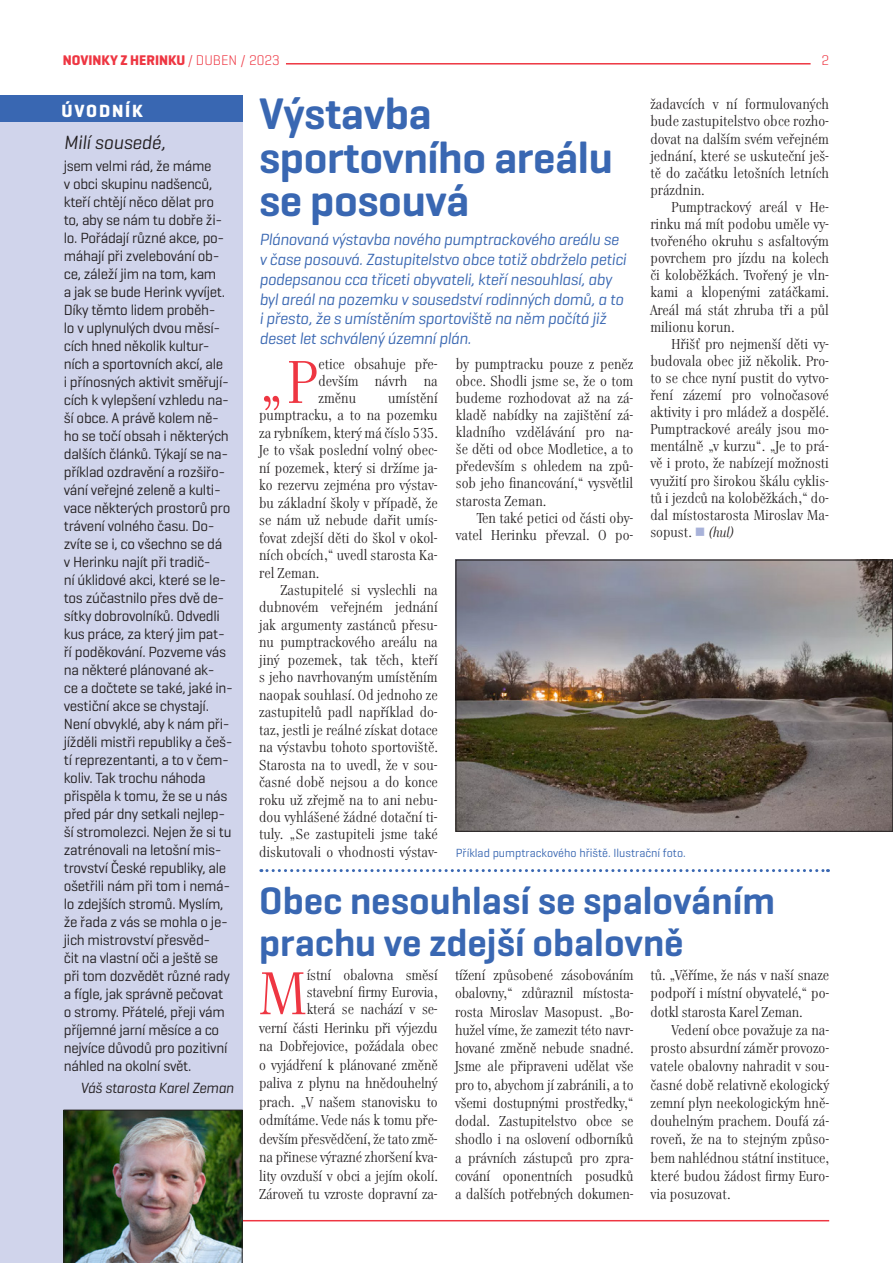
<style>
.page{position:relative;width:893px;height:1263px;background:#fff}
.page>*{position:absolute;margin:0;border:0;box-sizing:border-box;transform-origin:0 0}
.text_iniciala{font:59.85px "Genre";color:#ee3642}
.velký_titulek{font:600 45px/43.5px "Geogrotesque";letter-spacing:-.01em;color:#3967b2}
.velký_titulek-2{font:600 39px/42px "Geogrotesque";color:#3967b2}
.úvodník_Dyna_Grotesk{font:italic 19.5px "Geogrotesque";letter-spacing:-.01em;color:#231f20}
.názvy_kapitol_v_ráme{font:700 18px "Geogrotesque";letter-spacing:.1em;color:#fff}
.perex{font:italic 16.5px/19.8px "Geogrotesque";letter-spacing:-.02em;color:#3967b2}
.úvodník_Dyna_Grotesk-2{font:15px/18px "Geogrotesque";letter-spacing:-.02em;color:#231f20}
.úvodník_Dyna_Grotesk-3{font:italic 15px "Geogrotesque";letter-spacing:-.02em;color:#231f20}
.text{font:14.25px/17.1px "Genre";color:#231f20;text-align:justify}
.text_iniciala-2{font:14.25px/18.3px "Genre";letter-spacing:-.01em;color:#231f20;text-align:justify}
.t1{font:700 14.25px "Geogrotesque";color:#ee3642}
.t2{font:300 14.25px "Geogrotesque";color:#ee3642}
.Popiska_foto{font:12px "Geogrotesque";color:#3967b2}
.s1{font-weight:300}
.s2{color:#a8b2d9}
.s3{font-style:italic;font-size:13.5px}
</style>
<div class="page">
<hr style="left:151px;top:1220px;width:678px;height:1px;background:#ee3642">
<div style="left:0;top:122px;width:242px;height:1141px;background:#d0d4eb"></div>
<div style="left:0;top:96px;width:242px;height:26px;background:#3967b2"></div>
<svg style="left:261px;top:869px;width:567px;height:3px"></svg>
<img style="left:458px;top:562px;width:433px;height:267px">
<div style="left:456px;top:560px;width:437px;height:271px;border:1px solid #231f20"></div>
<hr style="left:286px;top:63px;width:525px;height:2px;background:#ee3642">
<img style="left:64px;top:1110px;width:178px;height:153px">
<p class="t1" style="left:63px;top:51px;width:219px">NOVINKY Z HERINKU <span class="s1">/ DUBEN / 2023</span></p>
<p class="t2" style="left:821px;top:51px;width:9px">2</p>
<p class="názvy_kapitol_v_ráme" style="left:61px;top:99px;width:83px">ÚVODNÍK</p>
<p class="velký_titulek" style="left:259px;top:92px;width:355px">Výstavba sportovního areálu se posouvá</p>
<p class="text" style="left:650px;top:97px;width:180px">žadavcích v ní formulovaných bude zastupitelstvo obce rozho&shy;dovat na dalším svém veřejném jednání, které se uskuteční ješ&shy;tě do začátku letošních letních prázdnin.</p>
<p class="text" style="left:650px;top:200px;width:180px;text-indent:21px">Pumptrackový areál v He&shy;rinku má mít podobu uměle vy&shy;tvořeného okruhu s asfaltovým povrchem pro jízdu na kolech či koloběžkách. Tvořený je vln&shy;kami a klopenými zatáčkami.<br>Areál má stát zhruba tři a půl milionu korun.</p>
<p class="text" style="left:650px;top:337px;width:180px;text-indent:21px">Hřišť pro nejmenší děti vy&shy;budovala obec již několik. Pro&shy;to se chce nyní pustit do vytvo&shy;ření zázemí pro volnočasové aktivity i pro mládež a dospělé.<br>Pumptrackové areály jsou mo&shy;mentálně „v kurzu“. „Je to prá&shy;vě i proto, že nabízejí možnosti využití pro širokou škálu cyklis&shy;tů i jezdců na koloběžkách,“ do&shy;dal místostarosta Miroslav Ma&shy;sopust. <span class="s2">■</span> <span class="s3">(hul)</span></p>
<p class="úvodník_Dyna_Grotesk" style="left:64px;top:130px;width:103px">Milí sousedé,</p>
<p class="úvodník_Dyna_Grotesk-2" style="left:64px;top:156px;width:171px">jsem velmi rád, že máme<br>v obci skupinu nadšenců, kteří chtějí něco dělat pro to, aby se nám tu dobře ži&shy;lo. Pořádají různé akce, po&shy;máhají při zvelebování ob&shy;ce, záleží jim na tom, kam<br>a jak se bude Herink vyvíjet.<br>Díky těmto lidem proběh-<br>lo v uplynulých dvou měsí&shy;cích hned několik kultur&shy;ních a sportovních akcí, ale<br>i přínosných aktivit směřují&shy;cích k vylepšení vzhledu na&shy;ší obce. A právě kolem ně&shy;ho se točí obsah i některých dalších článků. Týkají se na&shy;příklad ozdravění a rozšiřo&shy;vání veřejné zeleně a kulti&shy;vace některých prostorů pro trávení volného času. Do&shy;zvíte se i, co všechno se dá<br>v Herinku najít při tradič-<br>ní úklidové akci, které se le&shy;tos zúčastnilo přes dvě de&shy;sítky dobrovolníků. Odvedli kus práce, za který jim pat&shy;ří poděkování. Pozveme vás na některé plánované ak-<br>ce a dočtete se také, jaké in&shy;vestiční akce se chystají.<br>Není obvyklé, aby k nám při&shy;jížděli mistři republiky a češ&shy;tí reprezentanti, a to v čem&shy;koliv. Tak trochu náhoda přispěla k tomu, že se u nás před pár dny setkali nejlep&shy;ší stromolezci. Nejen že si tu zatrénovali na letošní mis&shy;trovství České republiky, ale ošetřili nám při tom i nemá&shy;lo zdejších stromů. Myslím, že řada z vás se mohla o je&shy;jich mistrovství přesvěd-<br>čit na vlastní oči a ještě se při tom dozvědět různé rady a fígle, jak správně pečovat o stromy. Přátelé, přeji vám příjemné jarní měsíce a co nejvíce důvodů pro pozitivní náhled na okolní svět.</p>
<p class="úvodník_Dyna_Grotesk-3" style="left:81px;top:1079px;width:155px">Váš starosta Karel Zeman</p>
<p class="perex" style="left:259px;top:229px;width:368px">Plánovaná výstavba nového pumptrackového areálu se v čase posouvá. Zastupitelstvo obce totiž obdrželo petici podepsanou cca třiceti obyvateli, kteří nesouhlasí, aby byl areál na pozemku v sousedství rodinných domů, a to i přesto, že s umístěním sportoviště na něm počítá již deset let schválený územní plán.</p>
<p class="text_iniciala" style="left:259px;top:349px;width:59px">„P</p>
<p class="text_iniciala-2" style="left:319px;top:357px;width:121px;line-height:17.1px">etice obsahuje pře&shy;devším návrh na změnu</p>
<p class="text" style="left:456px;top:357px;width:179px">by pumptracku pouze z peněz obce. Shodli jsme se, že o tom budeme rozhodovat až na zá&shy;kladě nabídky na zajištění zá&shy;kladního vzdělávání pro na&shy;še děti od obce Modletice, a to především s ohledem na způ&shy;sob jeho financování,“ vysvětlil starosta Zeman.</p>
<p class="text" style="left:456px;top:511px;width:179px;text-align:right">Ten také petici od části oby&shy;vatel Herinku převzal. O po-</p>
<p class="text_iniciala-2" style="left:259px;top:391px;width:180px;line-height:17.4px;text-indent:129px">umístění pumptracku, a to na pozemku za rybníkem, který má číslo 535.<br>Je to však poslední volný obec&shy;ní pozemek, který si držíme ja&shy;ko rezervu zejména pro výstav&shy;bu základní školy v případě, že se nám už nebude dařit umís&shy;ťovat zdejší děti do škol v okol&shy;ních obcích,“ uvedl starosta Ka&shy;rel Zeman.</p>
<p class="text" style="left:259px;top:583px;width:180px;text-indent:21px">Zastupitelé si vyslechli na dubnovém veřejném jednání jak argumenty zastánců přesu&shy;nu pumptrackového areálu na jiný pozemek, tak těch, kteří s jeho navrhovaným umístěním naopak souhlasí. Od jednoho ze zastupitelů padl například do&shy;taz, jestli je reálné získat dotace na výstavbu tohoto sportoviště.<br>Starosta na to uvedl, že v sou&shy;časné době nejsou a do konce roku už zřejmě na to ani nebu&shy;dou vyhlášené žádné dotační ti&shy;tuly. „Se zastupiteli jsme také diskutovali o vhodnosti výstav-</p>
<p class="Popiska_foto" style="left:456px;top:845px;width:231px">Příklad pumptrackového hřiště. Ilustrační foto.</p>
<p class="velký_titulek-2" style="left:259px;top:879px;width:517px">Obec nesouhlasí se spalováním prachu ve zdejší obalovně</p>
<p class="text_iniciala" style="left:259px;top:960px;width:49px">M</p>
<p class="text_iniciala-2" style="left:307px;top:968px;width:133px;line-height:17.1px">ístní obalovna směsí stavební firmy Eurovia, která se nachází v se-</p>
<p class="text_iniciala-2" style="left:259px;top:1020px;width:180px">verní části Herinku při výjezdu na Dobřejovice, požádala obec o vyjádření k plánované změně paliva z plynu na hnědouhelný prach. „V našem stanovisku to odmítáme. Vede nás k tomu pře&shy;devším přesvědčení, že tato změ&shy;na přinese výrazné zhoršení kva&shy;lity ovzduší v obci a jejím okolí.<br>Zároveň tu vzroste dopravní za-</p>
<p class="text_iniciala-2" style="left:455px;top:967px;width:180px">tížení způsobené zásobováním obalovny,“ zdůraznil místosta&shy;rosta Miroslav Masopust. „Bo&shy;hužel víme, že zamezit této navr&shy;hované změně nebude snadné.<br>Jsme ale připraveni udělat vše pro to, abychom jí zabránili, a to všemi dostupnými prostředky,“ dodal. Zastupitelstvo obce se shodlo i na oslovení odborníků a právních zástupců pro zpra&shy;cování oponentních posudků a dalších potřebných dokumen-</p>
<p class="text_iniciala-2" style="left:651px;top:967px;width:180px">tů. „Věříme, že nás v naší snaze podpoří i místní obyvatelé,“ po&shy;dotkl starosta Karel Zeman.</p>
<p class="text" style="left:651px;top:1022px;width:180px;line-height:18.3px;text-indent:21px">Vedení obce považuje za na&shy;prosto absurdní záměr provozo&shy;vatele obalovny nahradit v sou&shy;časné době relativně ekologický zemní plyn neekologickým hně&shy;douhelným prachem. Doufá zá&shy;roveň, že na to stejným způso&shy;bem nahlédnou státní instituce, které budou žádost firmy Euro&shy;via posuzovat.</p>
</div>
